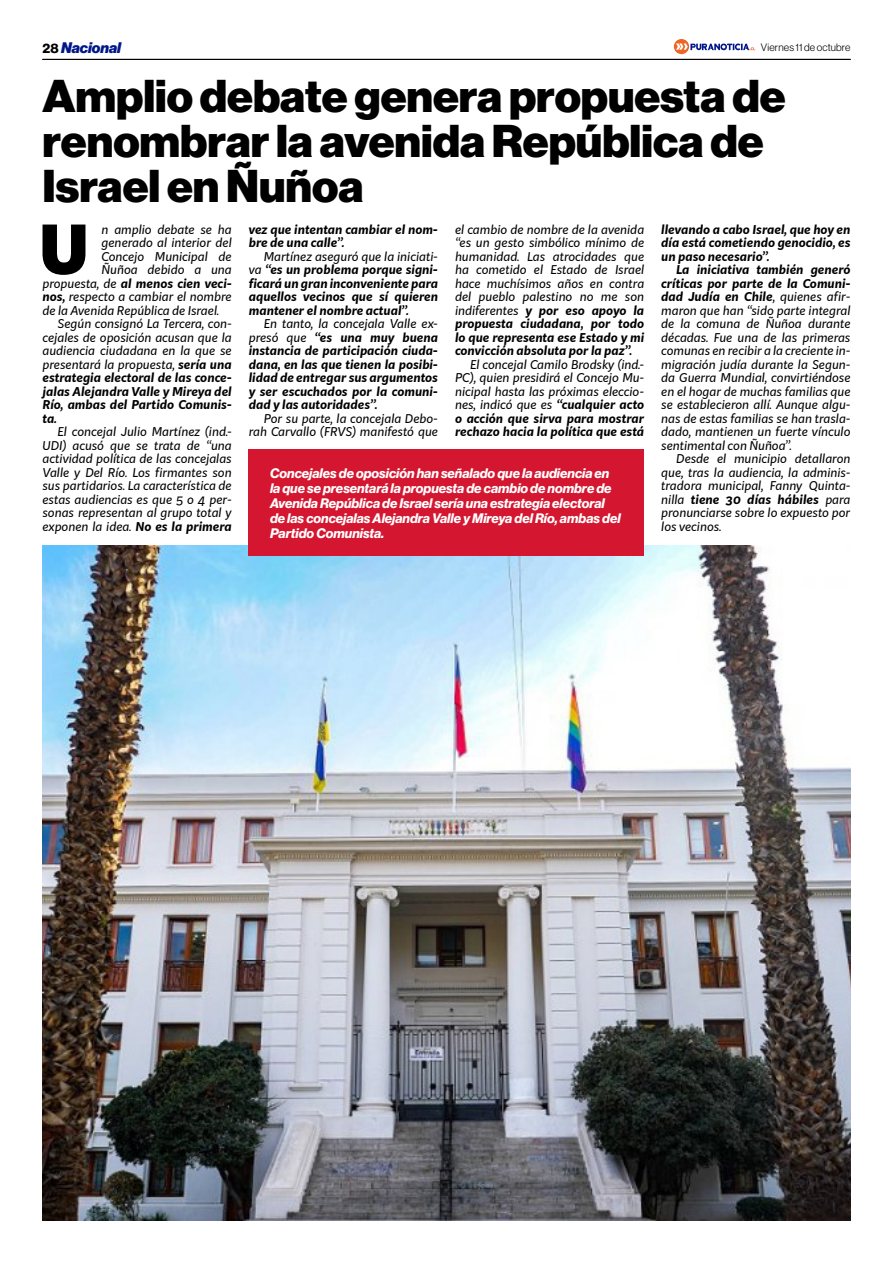
<style>
.page{position:relative;width:893px;height:1263px;background:#fff}
.page>*{position:absolute;margin:0;border:0;box-sizing:border-box;transform-origin:0 0}
.t1{font:900 66.3px "Kit Sans";color:#000}
.t2{font:45px/45px "N Haas Grotesk DS Pro 95 Blk";color:#000}
.t3{font:15px "N Haas Grotesk DS Pro 96 Blk It";color:#00178a}
.t4{font:13.5px/15px "N Haas Grotesk DS Pro 76 Bd It";color:#fff}
.t5{font:italic 12px/13.5px "Kit Sans";color:#000;text-align:justify}
.t6{font:italic 700 12px/13.5px "Kit Sans";color:#000;text-align:justify}
.t7{font:10.5px "N Haas Grotesk DS Pro 45 Lt";letter-spacing:.02em;color:#000}
.s1{font-family:"N Haas Grotesk DS Pro 75 Bd";font-size:13.5px;color:#000}
.s2{font-weight:700}
.s3{font-weight:400}
</style>
<div class="page">
<hr style="left:43px;top:59px;width:807px;height:1px;background:#000">
<svg style="left:674px;top:39px;width:81px;height:15px"></svg>
<img style="left:43px;top:545px;width:807px;height:675px">
<div style="left:249px;top:450px;width:395px;height:106px;background:#d41630"></div>
<p class="t3" style="left:43px;top:39px;width:80px"><span class="s1">28</span> Nacional</p>
<p class="t7" style="left:761px;top:41px;width:91px">Viernes 11 de octubre</p>
<h2 class="t2" style="left:43px;top:74px;width:745px">Amplio debate genera propuesta de renombrar la avenida República de<br>Israel en Ñuñoa</h2>
<p class="t5" style="left:455px;top:222px;width:191px">el cambio de nombre de la avenida “es un gesto simbólico mínimo de humanidad. Las atrocidades que ha cometido el Estado de Israel hace muchísimos años en contra del pueblo palestino no me son indiferentes <span class="s2">y por eso apoyo la propuesta ciudadana, por todo lo que representa ese Estado y mi convicción absoluta por la paz”.</span></p>
<p class="t5" style="left:455px;top:357px;width:191px;text-indent:15px">El concejal Camilo Brodsky (ind.- PC), quien presidirá el Concejo Mu&shy;nicipal hasta las próximas eleccio&shy;nes, indicó que es <span class="s2">“cualquier acto o acción que sirva para mostrar rechazo hacia la política que está</span></p>
<p class="t6" style="left:249px;top:221px;width:191px">vez que intentan cambiar el nom&shy;bre de una calle”.</p>
<p class="t6" style="left:249px;top:248px;width:191px;text-indent:15px"><span class="s3">Martínez aseguró que la iniciati&shy;va</span> “es un problema porque signi&shy;ficará un gran inconveniente para aquellos vecinos que sí quieren mantener el nombre actual”.</p>
<p class="t6" style="left:249px;top:316px;width:191px;text-indent:15px"><span class="s3">En tanto, la concejala Valle ex&shy;presó que</span> “es una muy buena instancia de participación ciuda&shy;dana, en las que tienen la posibi&shy;lidad de entregar sus argumentos y ser escuchados por la comuni&shy;dad y las autoridades”.</p>
<p class="t5" style="left:249px;top:411px;width:191px;text-align:right">Por su parte, la concejala Debo&shy;rah Carvallo (FRVS) manifestó que</p>
<p class="t6" style="left:661px;top:221px;width:191px">llevando a cabo Israel, que hoy en día está cometiendo genocidio, es un paso necesario”.</p>
<p class="t5" style="left:661px;top:262px;width:191px;text-indent:15px"><span class="s2">La iniciativa también generó críticas por parte de la Comuni&shy;dad Judía en Chile</span>, quienes afir&shy;maron que han “sido parte integral de la comuna de Ñuñoa durante décadas. Fue una de las primeras comunas en recibir a la creciente in&shy;migración judía durante la Segun&shy;da Guerra Mundial, convirtiéndose en el hogar de muchas familias que se establecieron allí. Aunque algu&shy;nas de estas familias se han trasla&shy;dado, mantienen un fuerte vínculo sentimental con Ñuñoa”.</p>
<p class="t5" style="left:661px;top:451px;width:191px;text-indent:15px">Desde el municipio detallaron que, tras la audiencia, la adminis&shy;tradora municipal, Fanny Quinta&shy;nilla <span class="s2">tiene 30 días hábiles</span> para pronunciarse sobre lo expuesto por los vecinos.</p>
<h1 class="t1" style="left:40px;top:189px;width:49px">U</h1>
<p class="t5" style="left:102px;top:222px;width:132px">n amplio debate se ha</p>
<p class="t5" style="left:102px;top:235px;width:132px">generado al interior del</p>
<p class="t5" style="left:102px;top:249px;width:132px">Concejo Municipal de</p>
<p class="t5" style="left:102px;top:262px;width:132px">Ñuñoa debido a una</p>
<p class="t6" style="left:43px;top:275px;width:191px"><span class="s3">propuesta, de</span> al menos cien veci-</p>
<p class="t5" style="left:43px;top:289px;width:191px"><span class="s2">nos,</span> respecto a cambiar el nombre</p>
<p class="t5" style="left:43px;top:303px;width:178px">de la Avenida República de Israel.</p>
<p class="t5" style="left:58px;top:316px;width:176px">Según consignó La Tercera, con-</p>
<p class="t5" style="left:43px;top:330px;width:191px">cejales de oposición acusan que la</p>
<p class="t5" style="left:43px;top:343px;width:191px">audiencia ciudadana en la que se</p>
<p class="t5" style="left:43px;top:357px;width:191px">presentará la propuesta, <span class="s2">sería una</span></p>
<p class="t6" style="left:43px;top:370px;width:191px">estrategia electoral de las conce-</p>
<p class="t6" style="left:43px;top:383px;width:191px">jalas Alejandra Valle y Mireya del</p>
<p class="t6" style="left:43px;top:397px;width:191px">Río, ambas del Partido Comunis-</p>
<p class="t6" style="left:43px;top:410px;width:16px">ta.</p>
<p class="t5" style="left:43px;top:424px;width:191px;text-indent:15px">El concejal Julio Martínez (ind.- UDI) acusó que se trata de “una actividad política de las concejalas Valle y Del Río. Los firmantes son sus partidarios. La característica de estas audiencias es que 5 o 4 per&shy;sonas representan al grupo total y exponen la idea. <span class="s2">No es la primera</span></p>
<p class="t4" style="left:270px;top:466px;width:352px">Concejales de oposición han señalado que la audiencia en la que se presentará la propuesta de cambio de nombre de Avenida República de Israel sería una estrategia electoral de las concejalas Alejandra Valle y Mireya del Río, ambas del Partido Comunista.</p>
</div>
